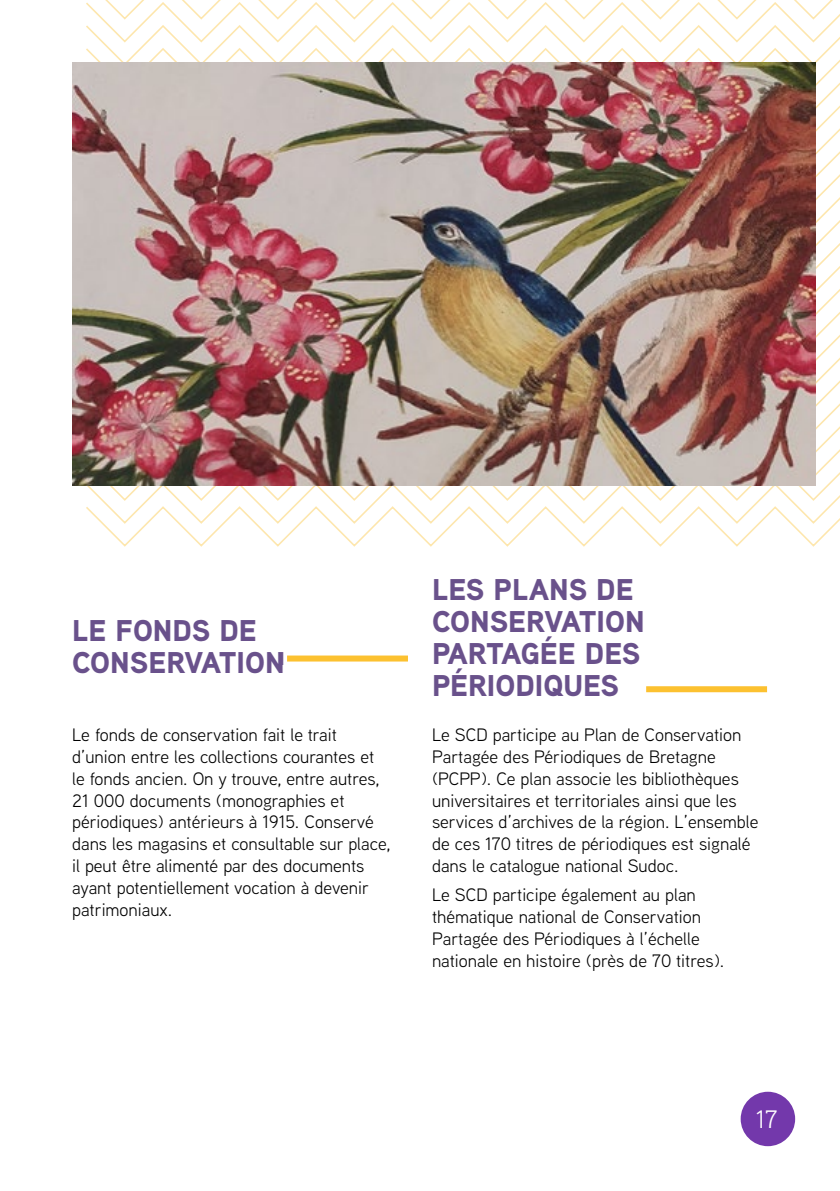
<style>
.page{position:relative;width:840px;height:1191px;background:#fff}
.page>*{position:absolute;margin:0;border:0;box-sizing:border-box;transform-origin:0 0}
.t1{font:900 30px/32px "Aaux Next";color:#69518b}
.t2{font:25.2px "Aaux Next";color:#fff}
.t3{font:18px/22px "Aaux Next";color:#000}
</style>
<div class="page">
<svg style="left:84px;top:0;width:755px;height:547px"></svg>
<img style="left:72px;top:63px;width:743px;height:422px">
<div style="left:740px;top:1091px;width:54px;height:55px;background:#7338ab;border-radius:50%"></div>
<div style="left:287px;top:655px;width:121px;height:6px;background:#fcc130"></div>
<div style="left:645px;top:686px;width:121px;height:6px;background:#fcc130"></div>
<h1 class="t1" style="left:72px;top:614px;width:214px">LE FONDS DE<br>CONSERVATION</h1>
<p class="t3" style="left:72px;top:722px;width:319px">Le fonds de conservation fait le trait d’union entre les collections courantes et le fonds ancien. On y trouve, entre autres, 21 000 documents (monographies et périodiques) antérieurs à 1915. Conservé dans les magasins et consultable sur place, il peut être alimenté par des documents ayant potentiellement vocation à devenir patrimoniaux.</p>
<h1 class="t1" style="left:432px;top:573px;width:214px">LES PLANS DE<br>CONSERVATION<br>PARTAGÉE DES<br>PÉRIODIQUES</h1>
<p class="t3" style="left:432px;top:722px;width:328px">Le SCD participe au Plan de Conservation Partagée des Périodiques de Bretagne (PCPP). Ce plan associe les bibliothèques universitaires et territoriales ainsi que les services d’archives de la région. L’ensemble de ces 170 titres de périodiques est signalé dans le catalogue national Sudoc.</p>
<p class="t3" style="left:432px;top:883px;width:293px">Le SCD participe également au plan thématique national de Conservation Partagée des Périodiques à l’échelle nationale en histoire (près de 70 titres).</p>
<h2 class="t2" style="left:755px;top:1102px;width:23px">17</h2>
</div>
